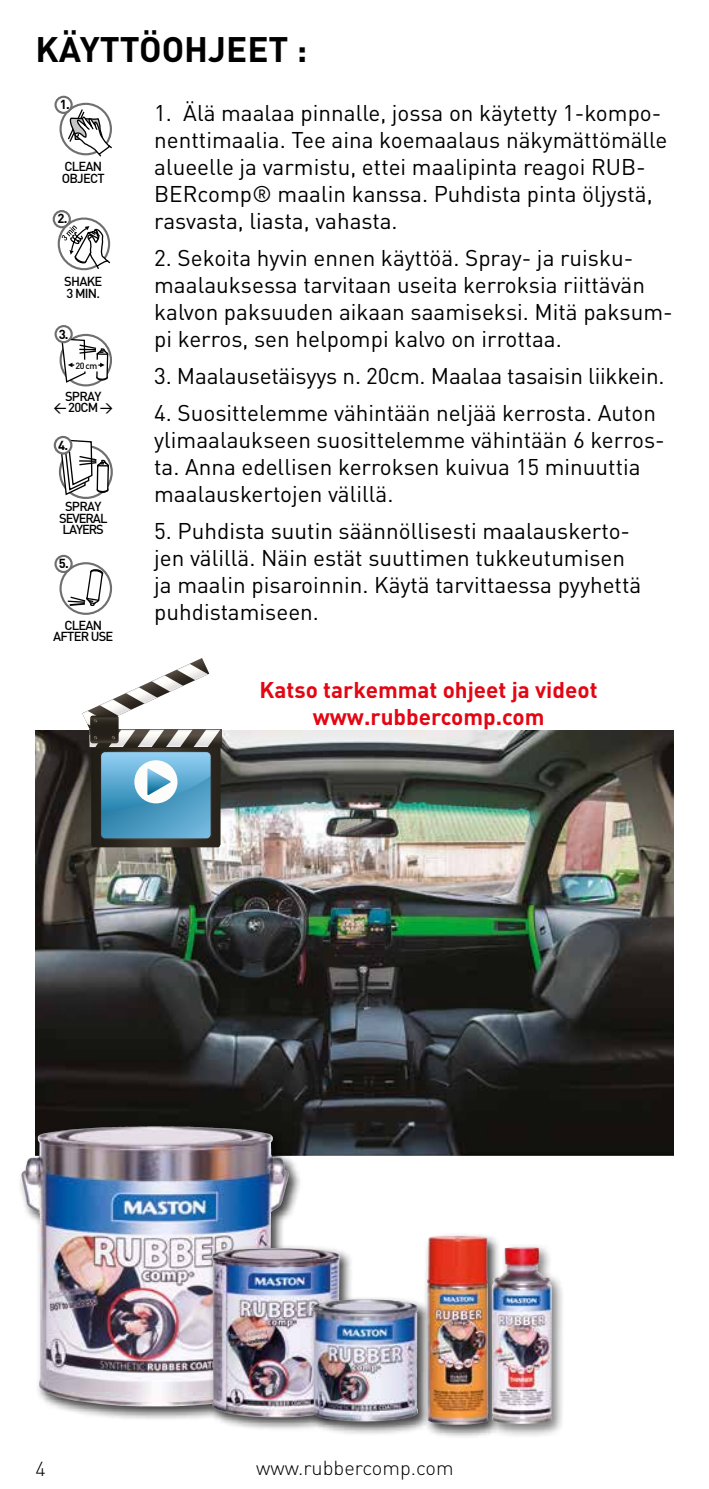
<style>
.page{position:relative;width:709px;height:1489px;background:#fff}
.page>*{position:absolute;margin:0;border:0;box-sizing:border-box;transform-origin:0 0}
.t1{font:700 35px "DINOT";color:#000}
.t2{font:22.5px/27px "DINOT";color:#000}
.t3{font:700 22.5px/27px "DINOT";color:#e30613;text-align:center}
.t4{font:300 20px "DINOT";color:#000}
.t5{font:500 13px/11.8px "DINOT";letter-spacing:-.06em;color:#000}
.t6{font:500 13px/11.8px "DINOT";letter-spacing:-.08em;color:#000;text-align:center}
.t7{font:700 13px "DINOT";color:#000}
.t8{font:500 9px "DINOT";color:#000}
</style>
<div class="page">
<img style="left:35px;top:730px;width:638px;height:425px">
<div style="left:59px;top:103px;width:53px;height:52px;border:2px solid #706f6f;border-radius:50%"></div>
<svg style="left:67px;top:108px;width:45px;height:49px"></svg>
<svg style="left:56px;top:97px;width:16px;height:16px"></svg>
<div style="left:54px;top:96px;width:19px;height:18px;border:2px solid #706f6f;border-radius:50%"></div>
<svg style="left:52px;top:210px;width:59px;height:61px"></svg>
<div style="left:60px;top:334px;width:52px;height:52px;border:2px solid #706f6f;border-radius:50%"></div>
<div style="left:55px;top:325px;width:18px;height:18px;border:2px solid #706f6f;border-radius:50%"></div>
<svg style="left:60px;top:337px;width:49px;height:47px"></svg>
<svg style="left:66px;top:569px;width:38px;height:46px"></svg>
<div style="left:59px;top:562px;width:53px;height:53px;border:2px solid #706f6f;border-radius:50%"></div>
<svg style="left:56px;top:556px;width:16px;height:16px"></svg>
<div style="left:54px;top:555px;width:19px;height:18px;border:2px solid #706f6f;border-radius:50%"></div>
<div style="left:59px;top:445px;width:54px;height:54px;border:2px solid #706f6f;border-radius:50%"></div>
<svg style="left:60px;top:439px;width:50px;height:57px"></svg>
<div style="left:55px;top:437px;width:16px;height:16px;background:#fff;border-radius:50%"></div>
<div style="left:54px;top:436px;width:18px;height:18px;border:2px solid #706f6f;border-radius:50%"></div>
<div style="left:422px;top:1231px;width:81px;height:207px;background:#000;opacity:.75"></div>
<img style="left:427px;top:1235px;width:30px;height:189px">
<div style="left:18px;top:1121px;width:285px;height:299px;background:#000;opacity:.75"></div>
<img style="left:21px;top:1126px;width:127px;height:74px">
<div style="left:208px;top:1244px;width:146px;height:187px;background:#000;opacity:.75"></div>
<img style="left:211px;top:1247px;width:54px;height:162px">
<div style="left:308px;top:1295px;width:124px;height:140px;background:#000;opacity:.75"></div>
<img style="left:312px;top:1298px;width:57px;height:121px">
<div style="left:487px;top:1243px;width:79px;height:194px;background:#000;opacity:.5"></div>
<img style="left:492px;top:1246px;width:23px;height:167px">
<svg style="left:82px;top:658px;width:138px;height:189px"></svg>
<h1 class="t1" style="left:35px;top:26px;width:273px">KÄYTTÖOHJEET :</h1>
<p class="t7" style="left:60px;top:96px;width:11px">1.</p>
<p class="t5" style="left:62px;top:160px;width:44px">CLEAN<br>OBJECT</p>
<p class="t7" style="left:57px;top:209px;width:11px">2.</p>
<p class="t5" style="left:64px;top:275px;width:39px">SHAKE<br>3 MIN.</p>
<p class="t7" style="left:59px;top:325px;width:11px">3.</p>
<p class="t8" style="left:76px;top:360px;width:23px">20 cm</p>
<p class="t5" style="left:53px;top:389px;width:61px;text-align:center">SPRAY<br>← 20CM →</p>
<p class="t7" style="left:58px;top:436px;width:11px">4.</p>
<p class="t6" style="left:59px;top:500px;width:50px">SPRAY<br>SEVERAL<br>LAYERS</p>
<p class="t7" style="left:59px;top:555px;width:11px">5.</p>
<p class="t5" style="left:53px;top:618px;width:62px;text-align:center">CLEAN<br>AFTER USE</p>
<p class="t2" style="left:154px;top:99px;width:514px">1. Älä maalaa pinnalle, jossa on käytetty 1-kompo&shy;nenttimaalia. Tee aina koemaalaus näkymättömälle alueelle ja varmistu, ettei maalipinta reagoi RUB-BERcomp® maalin kanssa. Puhdista pinta öljystä, rasvasta, liasta, vahasta.</p>
<p class="t2" style="left:154px;top:244px;width:520px">2. Sekoita hyvin ennen käyttöä. Spray- ja ruisku&shy;maalauksessa tarvitaan useita kerroksia riittävän kalvon paksuuden aikaan saamiseksi. Mitä paksum&shy;pi kerros, sen helpompi kalvo on irrottaa.</p>
<p class="t2" style="left:154px;top:362px;width:512px">3. Maalausetäisyys n. 20cm. Maalaa tasaisin liikkein.</p>
<p class="t2" style="left:154px;top:399px;width:512px">4. Suosittelemme vähintään neljää kerrosta. Auton ylimaalaukseen suosittelemme vähintään 6 kerros&shy;ta. Anna edellisen kerroksen kuivua 15 minuuttia maalauskertojen välillä.</p>
<p class="t2" style="left:154px;top:517px;width:488px">5. Puhdista suutin säännöllisesti maalauskerto&shy;jen välillä. Näin estät suuttimen tukkeutumisen ja maalin pisaroinnin. Käytä tarvittaessa pyyhettä puhdistamiseen.</p>
<p class="t3" style="left:259px;top:675px;width:339px">Katso tarkemmat ohjeet ja videot www.rubbercomp.com</p>
<p class="t4" style="left:35px;top:1454px;width:12px">4</p>
<p class="t4" style="left:256px;top:1453px;width:199px">www.rubbercomp.com</p>
</div>
